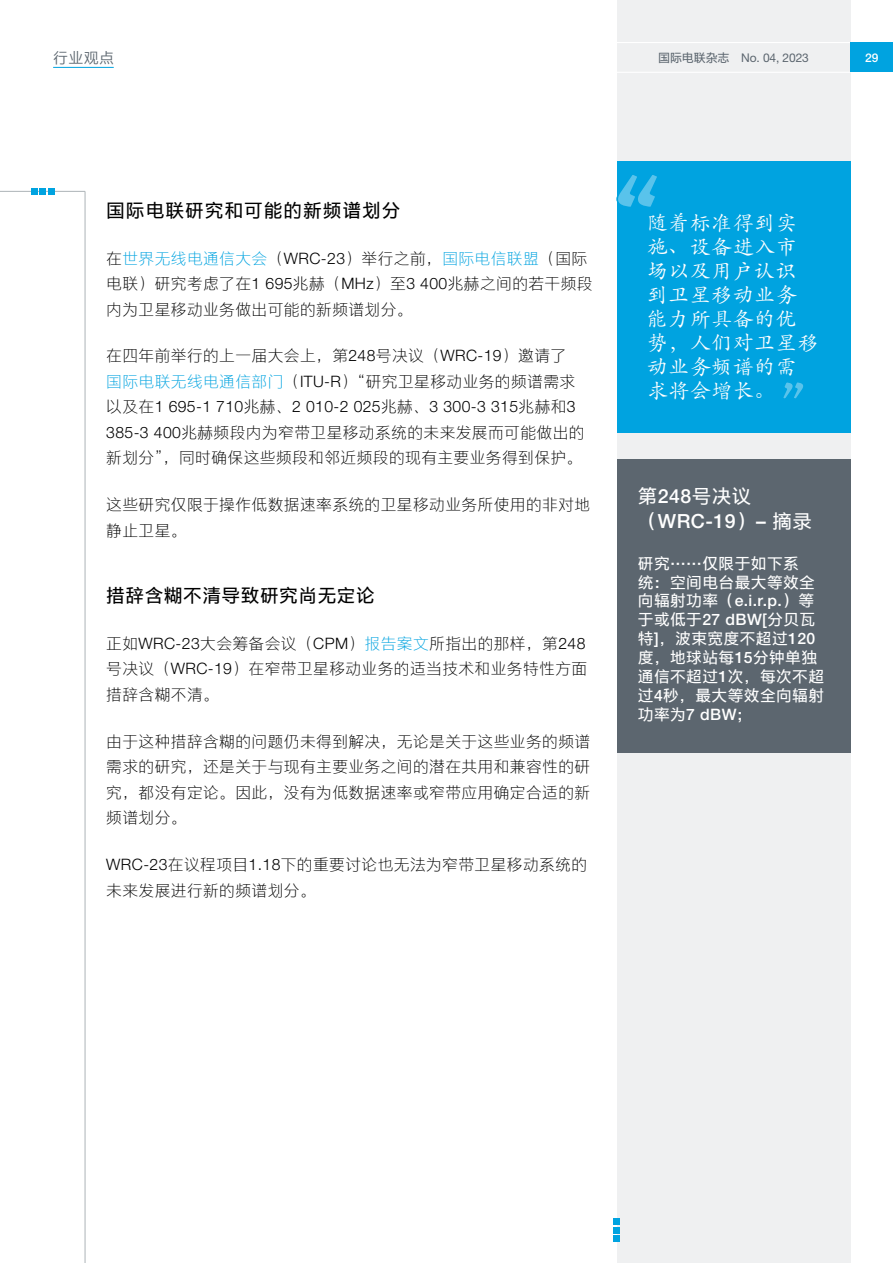
<style>
.page{position:relative;width:893px;height:1263px;background:#fff}
.page>*{position:absolute;margin:0;border:0;box-sizing:border-box;transform-origin:0 0}
.t1{font:21px/24px "ST Kaiti";letter-spacing:.025em;color:#fff}
.t2{font:19.5px/25.5px "M Ying Hei PRC W5";letter-spacing:.025em;color:#fff}
.t3{font:18.75px "M Ying Hei PRC W5";letter-spacing:.05em;color:#000}
.t4{font:18.75px "M Ying Hei PRC W5";letter-spacing:.025em;color:#000}
.t5{font:15.75px/25.5px "M Ying Hei PRC W3";letter-spacing:.025em;color:#000}
.t6{font:15.75px/18.9px "M Ying Hei PRC W5";letter-spacing:.025em;color:#fff}
.t7{font:15px "M Ying Hei PRC W4";color:#5c666f}
.t8{font:12px "M Ying Hei PRC W4";letter-spacing:-.01em;color:#5c666f}
.t9{font:12px "M Ying Hei PRC W5";color:#fff}
.s1{font-family:"M Ying Hei PRC W5"}
.s2{color:#00a3e0}
</style>
<div class="page">
<div style="left:617px;top:0;width:233px;height:1263px;background:#eff0f1"></div>
<div style="left:617px;top:459px;width:233px;height:103px;background:#5c666f"></div>
<div style="left:617px;top:536px;width:233px;height:217px;background:#5c666f"></div>
<div style="left:617px;top:162px;width:233px;height:270px;background:#00a3e0"></div>
<svg style="left:783px;top:382px;width:21px;height:17px"></svg>
<svg style="left:616px;top:175px;width:41px;height:32px"></svg>
<hr style="left:617px;top:72px;width:233px;height:1px;background:#fff">
<hr style="left:617px;top:42px;width:233px;height:1px;background:#fff">
<hr style="left:85px;top:191px;width:1px;height:1072px;background:#adb3b7">
<div style="left:613px;top:1218px;width:7px;height:7px;background:#00a3e0"></div>
<div style="left:613px;top:1227px;width:7px;height:6px;background:#00a3e0"></div>
<div style="left:613px;top:1235px;width:7px;height:7px;background:#00a3e0"></div>
<div style="left:850px;top:43px;width:43px;height:29px;background:#00a3e0"></div>
<hr style="left:53px;top:67px;width:61px;height:1px;background:#00a3e0">
<hr style="left:0;top:191px;width:85px;height:1px;background:#adb3b7">
<div style="left:31px;top:188px;width:6px;height:7px;background:#00a3e0"></div>
<div style="left:39px;top:188px;width:7px;height:7px;background:#00a3e0"></div>
<div style="left:48px;top:188px;width:6px;height:7px;background:#00a3e0"></div>
<p class="t7" style="left:53px;top:48px;width:62px">行业观点</p>
<p class="t8" style="left:658px;top:50px;width:152px"><span class="s1">国际电联杂志</span> No. 04, 2023</p>
<p class="t9" style="left:865px;top:50px;width:15px">29</p>
<p class="t3" style="left:106px;top:199px;width:296px">国际电联研究和可能的新频谱划分</p>
<p class="t5" style="left:106px;top:245px;width:488px">在<span class="s2">世界无线电通信大会</span>（WRC-23）举行之前，<span class="s2">国际电信联盟</span>（国际电联）研究考虑了在1 695兆赫（MHz）至3 400兆赫之间的若干频段内为卫星移动业务做出可能的新频谱划分。</p>
<p class="t5" style="left:106px;top:343px;width:480px">在四年前举行的上一届大会上，第248号决议（WRC-19）邀请了<span class="s2">国际电联无线电通信部门</span>（ITU-R）“研究卫星移动业务的频谱需求以及在1 695-1 710兆赫、2 010-2 025兆赫、3 300-3 315兆赫和3<br>385-3 400兆赫频段内为窄带卫星移动系统的未来发展而可能做出的新划分”，同时确保这些频段和邻近频段的现有主要业务得到保护。</p>
<p class="t5" style="left:106px;top:492px;width:485px">这些研究仅限于操作低数据速率系统的卫星移动业务所使用的非对地静止卫星。</p>
<p class="t4" style="left:106px;top:584px;width:270px">措辞含糊不清导致研究尚无定论</p>
<p class="t5" style="left:106px;top:630px;width:482px;text-align:justify">正如WRC-23大会筹备会议（CPM）<span class="s2">报告案文</span>所指出的那样，第248号决议（WRC-19）在窄带卫星移动业务的适当技术和业务特性方面措辞含糊不清。</p>
<p class="t5" style="left:106px;top:728px;width:485px;text-align:justify">由于这种措辞含糊的问题仍未得到解决，无论是关于这些业务的频谱需求的研究，还是关于与现有主要业务之间的潜在共用和兼容性的研究，都没有定论。因此，没有为低数据速率或窄带应用确定合适的新频谱划分。</p>
<p class="t5" style="left:106px;top:852px;width:482px">WRC-23在议程项目1.18下的重要讨论也无法为窄带卫星移动系统的未来发展进行新的频谱划分。</p>
<h1 class="t1" style="left:646px;top:210px;width:173px">随着标准得到实施、设备进入市场以及用户认识到卫星移动业务能力所具备的优势，人们对卫星移动业务频谱的需求将会增长。</h1>
<h1 class="t1" style="left:646px;top:210px;width:26px">xx.</h1>
<p class="t2" style="left:638px;top:483px;width:176px">第248号决议（WRC-19）– 摘录</p>
<p class="t6" style="left:638px;top:554px;width:188px">研究……仅限于如下系<br>统：空间电台最大等效全向辐射功率（e.i.r.p.）等于或低于27 dBW[分贝瓦特]，波束宽度不超过120度，地球站每15分钟单独通信不超过1次，每次不超过4秒，最大等效全向辐射功率为7 dBW；</p>
</div>
